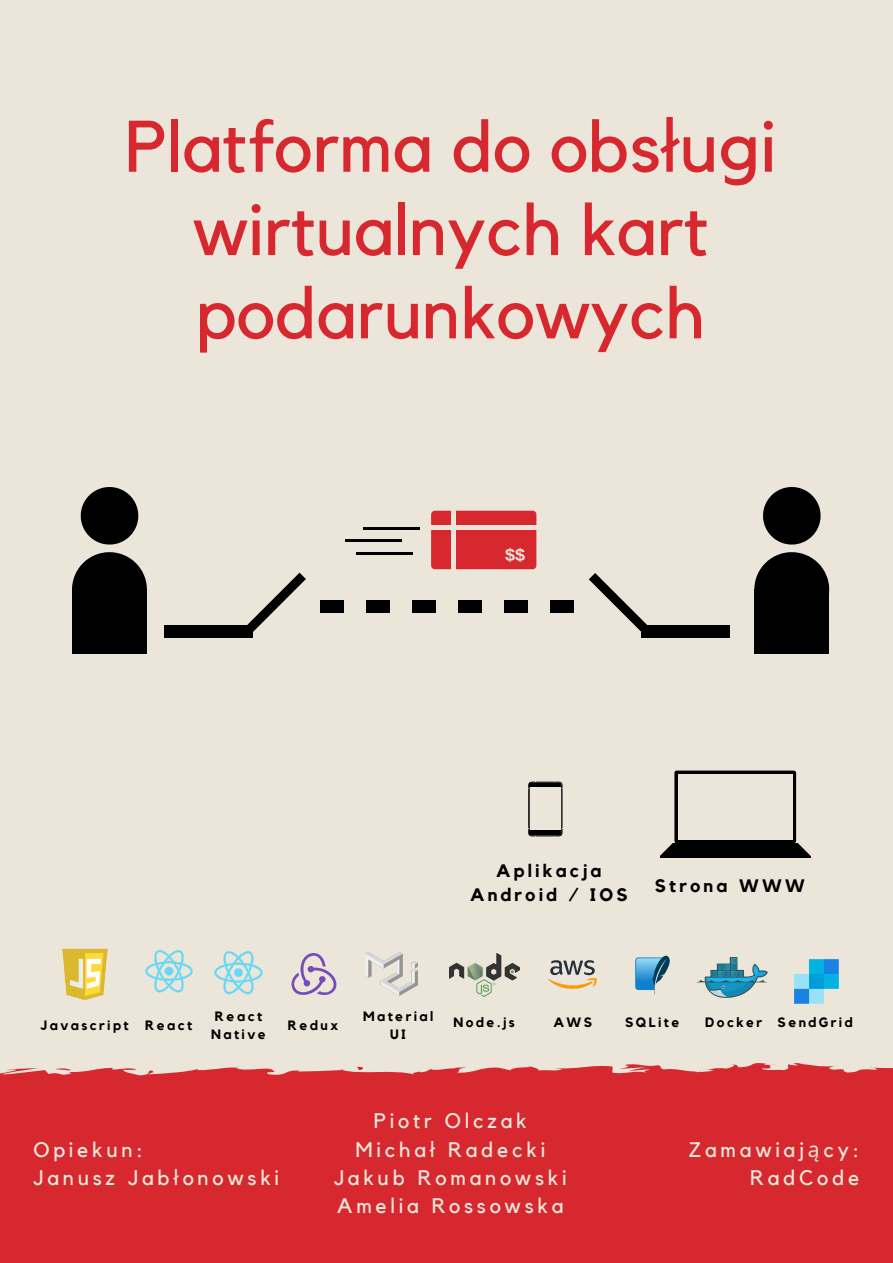
<style>
.page{position:relative;width:893px;height:1263px;background:#ebe6d9}
.page>*{position:absolute;margin:0;border:0;box-sizing:border-box;transform-origin:0 0}
.t1{font:72px/83.2px "Kollektif";color:#d7282f;text-align:center}
.t2{font:21px/28.1px "Kollektif";letter-spacing:.18em;color:#ebe6d9;text-align:center}
.t3{font:700 18px/23.6px "Kollektif";letter-spacing:.18em;color:#000;text-align:center}
.t4{font:700 18px "Arimo";color:#ebe6d9}
.t5{font:700 13.5px/18px "Kollektif";letter-spacing:.18em;color:#000}
.s1{font-family:"Noto Sans"}
</style>
<div class="page">
<div style="left:0;top:1063px;width:893px;height:200px;background:#d7282f"></div>
<svg style="left:528px;top:782px;width:34px;height:54px"></svg>
<hr style="left:529px;top:783px;width:32px;height:3px;background:#000">
<hr style="left:529px;top:831px;width:32px;height:4px;background:#000">
<svg style="left:660px;top:770px;width:151px;height:88px"></svg>
<svg style="left:81px;top:487px;width:57px;height:57px"></svg>
<div style="left:72px;top:589px;width:75px;height:65px;background:#000"></div>
<svg style="left:72px;top:552px;width:75px;height:37px"></svg>
<div style="left:164px;top:625px;width:89px;height:13px;background:#000"></div>
<svg style="left:247px;top:573px;width:59px;height:59px"></svg>
<svg style="left:763px;top:487px;width:57px;height:57px"></svg>
<div style="left:754px;top:589px;width:75px;height:65px;background:#000"></div>
<svg style="left:754px;top:552px;width:75px;height:37px"></svg>
<div style="left:641px;top:625px;width:89px;height:13px;background:#000"></div>
<svg style="left:589px;top:573px;width:58px;height:59px"></svg>
<div style="left:320px;top:600px;width:23px;height:12px;background:#000"></div>
<div style="left:366px;top:600px;width:23px;height:12px;background:#000"></div>
<div style="left:412px;top:600px;width:23px;height:12px;background:#000"></div>
<div style="left:458px;top:600px;width:23px;height:12px;background:#000"></div>
<div style="left:504px;top:600px;width:23px;height:12px;background:#000"></div>
<div style="left:550px;top:600px;width:23px;height:12px;background:#000"></div>
<div style="left:431px;top:511px;width:105px;height:58px;background:#d7282f;border-radius:4px"></div>
<div style="left:451px;top:509px;width:5px;height:61px;background:#ebe6d9"></div>
<div style="left:429px;top:525px;width:108px;height:5px;background:#ebe6d9"></div>
<hr style="left:363px;top:527px;width:56px;height:3px;background:#000">
<hr style="left:346px;top:539px;width:56px;height:3px;background:#000">
<hr style="left:357px;top:552px;width:56px;height:3px;background:#000">
<img style="left:145px;top:950px;width:48px;height:43px">
<img style="left:449px;top:953px;width:70px;height:43px">
<img style="left:62px;top:948px;width:46px;height:52px">
<img style="left:291px;top:953px;width:45px;height:41px">
<img style="left:549px;top:960px;width:47px;height:28px">
<img style="left:635px;top:955px;width:35px;height:39px">
<img style="left:365px;top:953px;width:53px;height:42px">
<img style="left:214px;top:951px;width:49px;height:44px">
<img style="left:696px;top:957px;width:72px;height:41px">
<img style="left:794px;top:959px;width:45px;height:45px">
<h1 class="t1" style="left:125px;top:108px;width:652px">Platforma do obs<span class="s1">ł</span>ugi wirtualnych kart podarunkowych</h1>
<p class="t4" style="left:505px;top:544px;width:21px">$$</p>
<p class="t3" style="left:470px;top:860px;width:159px">Aplikacja<br>Android / IOS</p>
<p class="t3" style="left:655px;top:875px;width:151px">Strona WWW</p>
<p class="t5" style="left:363px;top:1008px;width:72px;text-align:center">Material<br>UI</p>
<p class="t5" style="left:705px;top:1014px;width:149px">Docker SendGrid</p>
<p class="t5" style="left:41px;top:1017px;width:153px">Javascript React</p>
<p class="t5" style="left:211px;top:1008px;width:56px">React<br>Native</p>
<p class="t5" style="left:288px;top:1017px;width:52px">Redux</p>
<p class="t5" style="left:453px;top:1014px;width:63px">Node.js</p>
<p class="t5" style="left:553px;top:1014px;width:40px">AWS</p>
<p class="t5" style="left:625px;top:1014px;width:56px">SQLite</p>
<p class="t2" style="left:33px;top:1136px;width:247px;text-align:left">Opiekun:<br>Janusz Jab<span class="s1">ł</span>onowski</p>
<p class="t2" style="left:334px;top:1108px;width:234px">Piotr Olczak<br>Micha<span class="s1">ł</span> Radecki<br>Jakub Romanowski<br>Amelia Rossowska</p>
<p class="t2" style="left:689px;top:1136px;width:172px;text-align:right">Zamawiaj<span class="s1">ą</span>cy:<br>RadCode</p>
</div>
